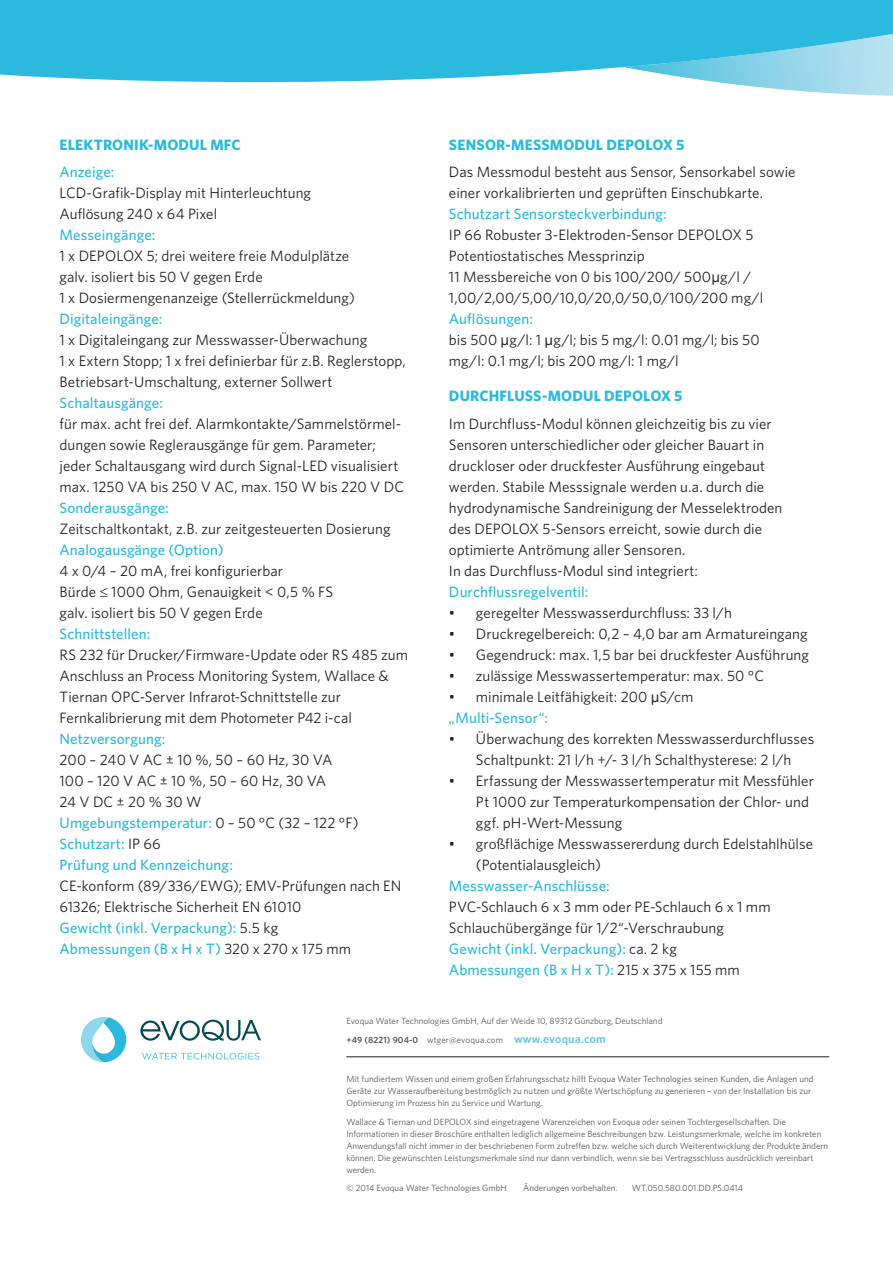
<style>
.page{position:relative;width:893px;height:1263px;background:#fff}
.page>*{position:absolute;margin:0;border:0;box-sizing:border-box;transform-origin:0 0}
.t1{font:15px/21px "Whitney";letter-spacing:.005em;color:#231f20}
.t2{font:500 15px "Whitney";letter-spacing:.005em;color:#2bbadd}
.t3{font:700 15px "Whitney";letter-spacing:.01em;color:#2bbadd}
.t4{font:9px/12px "Whitney";color:#58595b}
.s1{font-weight:500;color:#2bbadd}
.s2{font-family:"Microsoft New Tai Lue"}
.s3{font-weight:600}
.s4{font-weight:600;font-size:12px;color:#66c5e2}
</style>
<div class="page">
<svg style="left:140px;top:1020px;width:121px;height:21px"></svg>
<svg style="left:142px;top:1053px;width:117px;height:6px"></svg>
<svg style="left:81px;top:1017px;width:45px;height:45px"></svg>
<svg style="left:0;top:0;width:893px;height:96px;fill:#2bbadd"></svg>
<hr style="left:346px;top:1056px;width:483px;height:1px;background:#231f20">
<p class="t3" style="left:60px;top:134px;width:173px">ELEKTRONIK-MODUL MFC</p>
<p class="t2" style="left:60px;top:162px;width:56px">Anzeige:</p>
<p class="t1" style="left:60px;top:182px;width:253px">LCD-Grafik-Display mit Hinterleuchtung<br>Auflösung 240 x 64 Pixel</p>
<p class="t2" style="left:60px;top:225px;width:97px">Messeingänge:</p>
<p class="t1" style="left:60px;top:245px;width:297px">1 x DEPOLOX 5; drei weitere freie Modulplätze galv. isoliert bis 50 V gegen Erde<br>1 x Dosiermengenanzeige (Stellerrückmeldung)</p>
<p class="t2" style="left:60px;top:309px;width:105px">Digitaleingänge:</p>
<p class="t1" style="left:60px;top:329px;width:348px">1 x Digitaleingang zur Messwasser-Überwachung<br>1 x Extern Stopp; 1 x frei definierbar für z.B. Reglerstopp,<br>Betriebsart-Umschaltung, externer Sollwert</p>
<p class="t2" style="left:60px;top:393px;width:105px">Schaltausgänge:</p>
<p class="t1" style="left:60px;top:413px;width:346px">für max. acht frei def. Alarmkontakte/Sammelstörmel&shy;dungen sowie Reglerausgänge für gem. Parameter; jeder Schaltausgang wird durch Signal-LED visualisiert max. 1250 VA bis 250 V AC, max. 150 W bis 220 V DC</p>
<p class="t2" style="left:60px;top:498px;width:111px">Sonderausgänge:</p>
<p class="t1" style="left:60px;top:518px;width:333px">Zeitschaltkontakt, z.B. zur zeitgesteuerten Dosierung</p>
<p class="t2" style="left:60px;top:540px;width:166px">Analogausgänge (Option)</p>
<p class="t1" style="left:60px;top:560px;width:275px">4 x 0/4 – 20 mA, frei konfigurierbar<br>Bürde ≤ 1000 Ohm, Genauigkeit &lt; 0,5 % FS galv. isoliert bis 50 V gegen Erde</p>
<p class="t2" style="left:60px;top:624px;width:92px">Schnittstellen:</p>
<p class="t1" style="left:60px;top:644px;width:350px">RS 232 für Drucker/Firmware-Update oder RS 485 zum Anschluss an Process Monitoring System, Wallace &amp; Tiernan OPC-Server Infrarot-Schnittstelle zur Fernkalibrierung mit dem Photometer P42 i-cal</p>
<p class="t2" style="left:60px;top:729px;width:107px">Netzversorgung:</p>
<p class="t1" style="left:60px;top:749px;width:301px">200–240VAC±10%,50–60Hz,30VA<br>100–120VAC±10%,50–60Hz,30VA<br>24VDC±20%30W<br><span class="s1">Umgebungstemperatur:</span> 0 – 50 °C (32 – 122 °F)<br><span class="s1">Schutzart:</span> IP 66<br><span class="s1">Prüfung und Kennzeichung:</span></p>
<p class="t1" style="left:60px;top:875px;width:343px">CE-konform (89/336/EWG); EMV-Prüfungen nach EN 61326; Elektrische Sicherheit EN 61010<br><span class="s1">Gewicht (inkl. Verpackung):</span> 5.5 kg<br><span class="s1">Abmessungen (B x H x T)</span> 320 x 270 x 175 mm</p>
<p class="t3" style="left:449px;top:134px;width:196px">SENSOR-MESSMODUL DEPOLO</p>
<p class="t3" style="left:663px;top:134px;width:23px">X 5</p>
<p class="t1" style="left:449px;top:161px;width:348px">Das Messmodul besteht aus Sensor, Sensorkabel sowie einer vorkalibrierten und geprüften Einschubkarte.</p>
<p class="t2" style="left:449px;top:204px;width:219px">Schutzart Sensorsteckverbindung:</p>
<p class="t1" style="left:449px;top:224px;width:316px">IP 66 Robuster 3-Elektroden-Sensor DEPOLOX 5<br>Potentiostatisches Messprinzip<br>11 Messbereiche von 0 bis 100/200/ 500<span class="s2">µ</span>g/l / 1,00/2,00/5,00/10,0/20,0/50,0/100/200 mg/l</p>
<p class="t1" style="left:449px;top:308px;width:312px"><span class="s1">Auflösungen:<br></span>bis 500 <span class="s2">µ</span>g/l: 1 <span class="s2">µ</span>g/l; bis 5 mg/l: 0.01 mg/l; bis 50 mg/l: 0.1 mg/l; bis 200 mg/l: 1 mg/l</p>
<p class="t3" style="left:449px;top:385px;width:194px">DURCHFLUSS-MODUL DEPOLO</p>
<p class="t3" style="left:661px;top:385px;width:23px">X 5</p>
<p class="t1" style="left:449px;top:412px;width:335px">Im Durchfluss-Modul können gleichzeitig bis zu vier Sensoren unterschiedlicher oder gleicher Bauart in druckloser oder druckfester Ausführung eingebaut werden. Stabile Messsignale werden u.a. durch die hydrodynamische Sandreinigung der Messelektroden des DEPOLOX 5-Sensors erreicht, sowie durch die optimierte Antrömung aller Sensoren.<br>In das Durchfluss-Modul sind integriert:</p>
<p class="t2" style="left:449px;top:581px;width:141px">Durchflussregelventil:</p>
<p class="t1" style="left:449px;top:601px;width:285px">• geregelter Messwasserdurchfluss: 33 l/h</p>
<p class="t1" style="left:449px;top:622px;width:360px">• Druckregelbereich: 0,2 – 4,0 bar am Armatureingang</p>
<p class="t1" style="left:449px;top:643px;width:362px">• Gegendruck: max. 1,5 bar bei druckfester Ausführung</p>
<p class="t1" style="left:449px;top:664px;width:316px">• zulässige Messwassertemperatur: max. 50 °C</p>
<p class="t1" style="left:449px;top:685px;width:246px">• minimale Leitfähigkeit: 200 <span class="s2">µ</span>S/cm <span class="s1">„Multi-Sensor“:</span></p>
<p class="t1" style="left:449px;top:727px;width:367px;text-align:center">• Überwachung des korrekten Messwasserdurchflusses<br>Schaltpunkt: 21 l/h +/- 3 l/h Schalthysterese: 2 l/h</p>
<p class="t1" style="left:476px;top:769px;width:339px;text-indent:-27px">• Erfassung der Messwassertemperatur mit Messfühler<br>Pt 1000 zur Temperaturkompensation der Chlor- und ggf. pH-Wert-Messung</p>
<p class="t1" style="left:476px;top:832px;width:339px;text-indent:-27px">• großflächige Messwassererdung durch Edelstahlhülse (Potentialausgleich)</p>
<p class="t2" style="left:449px;top:875px;width:162px">Messwasser-Anschlüsse:</p>
<p class="t1" style="left:449px;top:895px;width:323px">PVC-Schlauch 6 x 3 mm oder PE-Schlauch 6 x 1 mm Schlauchübergänge für 1/2“-Verschraubung <span class="s1">Gewicht (inkl. Verpackung):</span> ca. 2 kg <span class="s1">Abmessungen (B x H x T):</span> 215 x 375 x 155 mm</p>
<p class="t4" style="left:346px;top:1011px;width:318px;line-height:18.8px">Evoqua Water Technologies GmbH, Auf der Weide 10, 89312 Günzburg, Deutschland <span class="s3">+49 (8221) 904-0</span> wtger@evoqua.com <span class="s4">www.evoqua.com</span></p>
<p class="t4" style="left:346px;top:1072px;width:469px">Mit fundiertem Wissen und einem großen Erfahrungsschatz hilft Evoqua Water Technologies seinen Kunden, die Anlagen und<br>Geräte zur Wasseraufbereitung bestmöglich zu nutzen und größte Wertschöpfung zu generieren – von der Installation bis zur<br>Optimierung im Prozess hin zu Service und Wartung.</p>
<p class="t4" style="left:346px;top:1115px;width:483px">Wallace &amp; Tiernan und DEPOLOX sind eingetragene Warenzeichen von Evoqua oder seinen Tochtergesellschaften. Die Informationen in dieser Broschüre enthalten lediglich allgemeine Beschreibungen bzw. Leistungsmerkmale, welche im konkreten Anwendungsfall nicht immer in der beschriebenen Form zutreffen bzw. welche sich durch Weiterentwicklung der Produkte ändern können. Die gewünschten Leistungsmerkmale sind nur dann verbindlich, wenn sie bei Vertragsschluss ausdrücklich vereinbart werden.</p>
<p class="t4" style="left:346px;top:1182px;width:162px">© 2014 Evoqua Water Technologies GmbH</p>
<p class="t4" style="left:523px;top:1182px;width:96px">Änderungen vorbehalten.</p>
<p class="t4" style="left:632px;top:1182px;width:113px">WT.050.580.001.DD.PS.0414</p>
</div>
